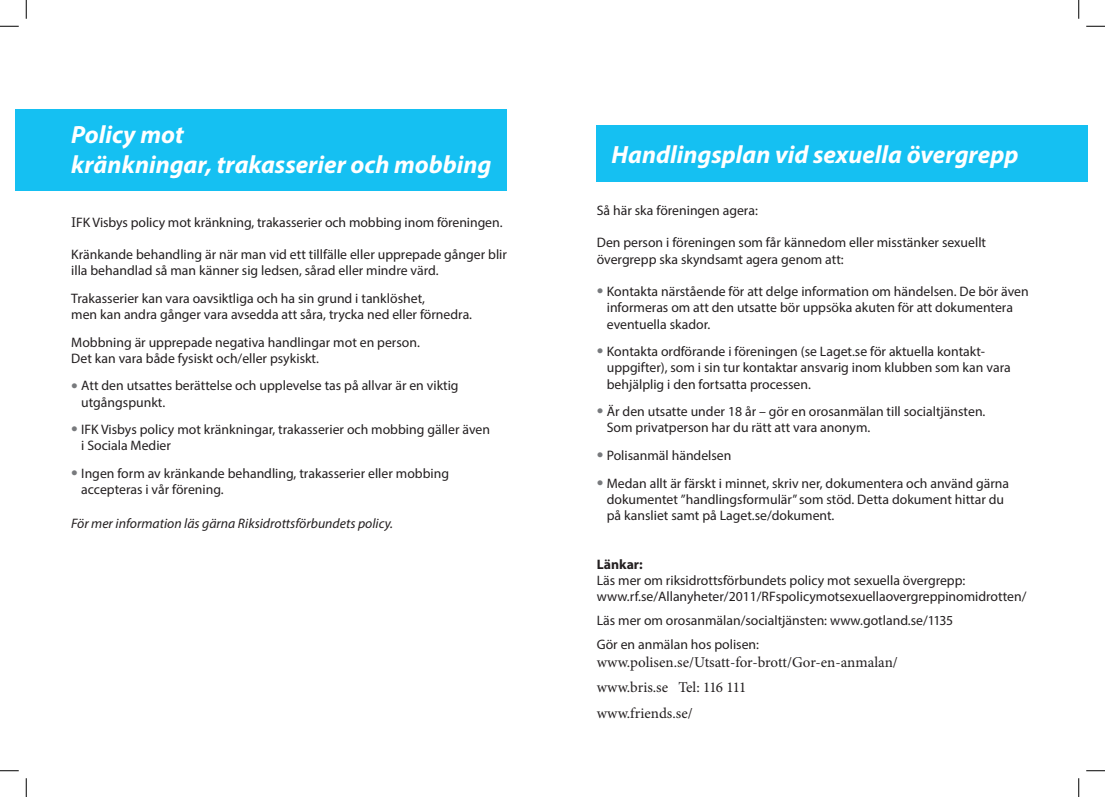
<style>
.page{position:relative;width:1105px;height:797px;background:#fff}
.page>*{position:absolute;margin:0;border:0;box-sizing:border-box;transform-origin:0 0}
.t1{font:italic 700 25px/30px "Myriad Pro";color:#fff}
.t2{font:15px/25.5px "Minion Pro";color:#231f20}
.t3{font:13.75px/16.2px "Myriad Pro";color:#231f20}
.t4{font:italic 13.75px "Myriad Pro";color:#231f20}
.t5{font:700 13.75px "Myriad Pro";color:#231f20}
.s1{font-family:"Minion Pro";font-size:15px}
.s2{font-size:23.75px;color:#787a7d}
</style>
<div class="page">
<div style="left:16px;top:110px;width:491px;height:81px;background:#15c0f2"></div>
<div style="left:597px;top:125px;width:491px;height:57px;background:#15c0f2"></div>
<svg style="left:0;top:25px;width:19px;height:2px"></svg>
<svg style="left:1086px;top:25px;width:19px;height:2px"></svg>
<svg style="left:0;top:770px;width:19px;height:1px"></svg>
<svg style="left:1086px;top:770px;width:19px;height:1px"></svg>
<svg style="left:25px;top:0;width:2px;height:19px"></svg>
<svg style="left:25px;top:778px;width:2px;height:19px"></svg>
<svg style="left:1078px;top:0;width:1px;height:19px"></svg>
<svg style="left:1078px;top:778px;width:1px;height:19px"></svg>
<h1 class="t1" style="left:71px;top:118px;width:422px">Policy mot<br>kränkningar, trakasserier och mobbing</h1>
<p class="t3" style="left:71px;top:213px;width:433px"><span class="s1">I</span>FK Visbys policy mot kränkning, trakasserier och mobbing inom föreningen.</p>
<p class="t3" style="left:71px;top:246px;width:437px">Kränkande behandling är när man vid ett tillfälle eller upprepade gånger blir illa behandlad så man känner sig ledsen, sårad eller mindre värd.</p>
<p class="t3" style="left:71px;top:290px;width:402px">Trakasserier kan vara oavsiktliga och ha sin grund i tanklöshet,<br>men kan andra gånger vara avsedda att såra, trycka ned eller förnedra.</p>
<p class="t3" style="left:71px;top:334px;width:350px">Mobbning är upprepade negativa handlingar mot en person.<br>Det kan vara både fysiskt och/eller psykiskt.</p>
<p class="t3" style="left:81px;top:377px;width:379px;text-indent:-10px"><span class="s2">•</span> Att den utsattes berättelse och upplevelse tas på allvar är en viktig utgångspunkt.</p>
<p class="t3" style="left:81px;top:421px;width:410px;text-indent:-10px"><span class="s2">•</span> IFK Visbys policy mot kränkningar, trakasserier och mobbing gäller även i Sociala Medier</p>
<p class="t3" style="left:81px;top:465px;width:369px;text-indent:-10px"><span class="s2">•</span> Ingen form av kränkande behandling, trakasserier eller mobbing accepteras i vår förening.</p>
<p class="t4" style="left:71px;top:515px;width:323px">För mer information läs gärna Riksidrottsförbundets policy.</p>
<h1 class="t1" style="left:611px;top:138px;width:409px">Handlingsplan vid sexuella övergrepp</h1>
<p class="t3" style="left:597px;top:202px;width:163px">Så här ska föreningen agera:</p>
<p class="t3" style="left:597px;top:234px;width:391px">Den person i föreningen som får kännedom eller misstänker sexuellt övergrepp ska skyndsamt agera genom att:</p>
<p class="t3" style="left:607px;top:283px;width:423px;text-indent:-10px"><span class="s2">•</span> Kontakta närstående för att delge information om händelsen. De bör även informeras om att den utsatte bör uppsöka akuten för att dokumentera eventuella skador.</p>
<p class="t3" style="left:607px;top:343px;width:405px;text-indent:-10px"><span class="s2">•</span> Kontakta ordförande i föreningen (se Laget.se för aktuella kontakt&shy;uppgifter), som i sin tur kontaktar ansvarig inom klubben som kan vara behjälplig i den fortsatta processen.</p>
<p class="t3" style="left:607px;top:403px;width:380px;text-indent:-10px"><span class="s2">•</span> Är den utsatte under 18 år – gör en orosanmälan till socialtjänsten.<br>Som privatperson har du rätt att vara anonym.</p>
<p class="t3" style="left:597px;top:447px;width:136px"><span class="s2">•</span> Polisanmäl händelsen</p>
<p class="t3" style="left:607px;top:474px;width:404px;text-indent:-10px"><span class="s2">•</span> Medan allt är färskt i minnet, skriv ner, dokumentera och använd gärna dokumentet ”handlingsformulär” som stöd. Detta dokument hittar du på kansliet samt på Laget.se/dokument.</p>
<p class="t5" style="left:597px;top:555px;width:47px">Länkar:</p>
<p class="t3" style="left:597px;top:572px;width:431px">Läs mer om riksidrottsförbundets policy mot sexuella övergrepp: www.rf.se/Allanyheter/2011/RFspolicymotsexuellaovergreppinomidrotten/</p>
<p class="t3" style="left:597px;top:608px;width:358px;line-height:23.8px">Läs mer om orosanmälan/socialtjänsten: www.gotland.se/1135<br>Gör en anmälan hos polisen:</p>
<p class="t2" style="left:597px;top:649px;width:303px">www.polisen.se/Utsatt-for-brott/Gor-en-anmalan/ www.bris.se Tel: 116 111<br>www.friends.se/</p>
</div>
